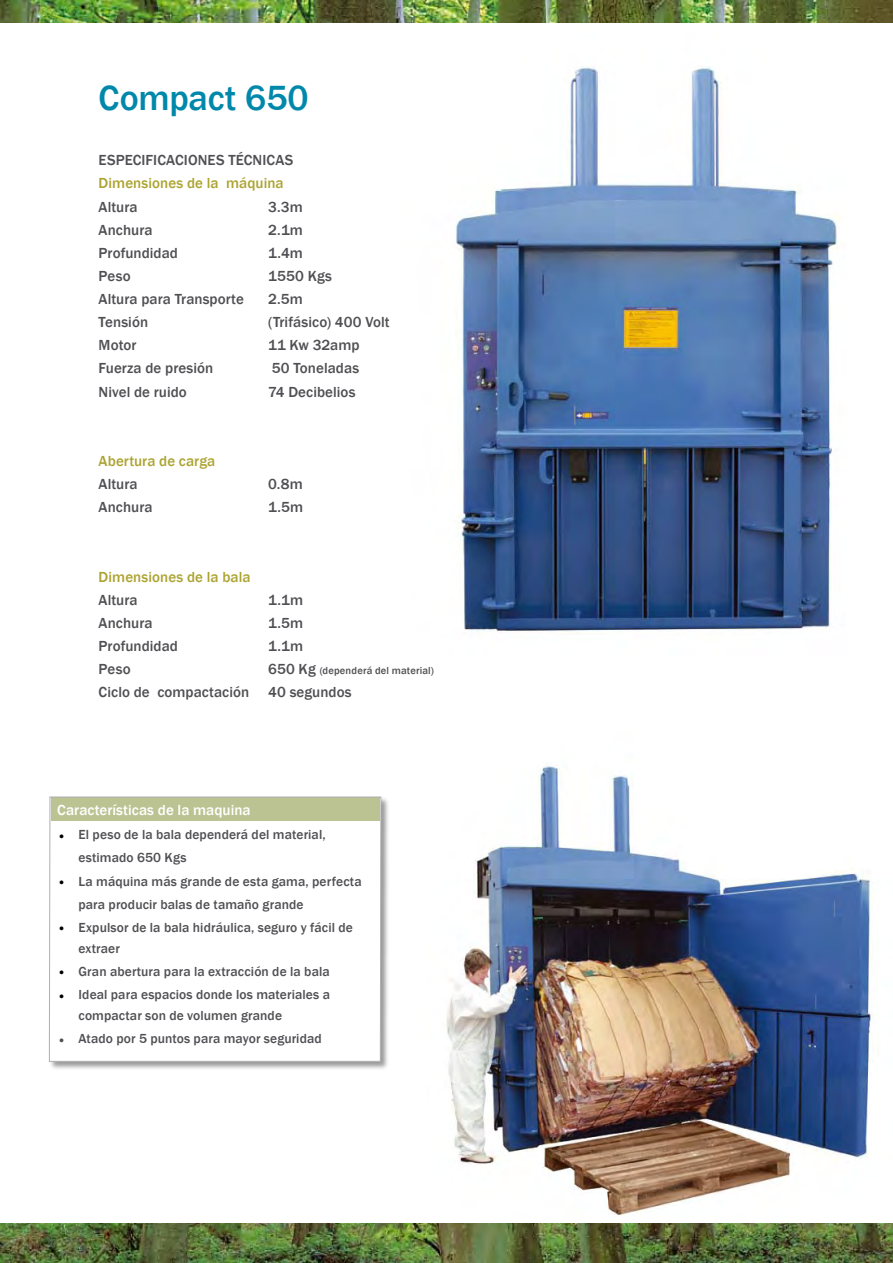
<style>
.page{position:relative;width:893px;height:1263px;background:#fff}
.page>*{position:absolute;margin:0;border:0;box-sizing:border-box;transform-origin:0 0}
.t1{font:500 36px "Franklin Gothic";letter-spacing:-.005em;color:#0088ab}
.t2{font:500 15px "Franklin Gothic";letter-spacing:.005em;color:#504f53}
.t3{font:500 15px "Franklin Gothic";letter-spacing:.005em;color:#aca432}
.t4{font:500 15px "Franklin Gothic";letter-spacing:.005em;color:#fff}
.t5{font:500 13.5px/23.1px "Franklin Gothic";letter-spacing:.01em;color:#504f53}
.t6{font:500 10.5px "Franklin Gothic";letter-spacing:.015em;color:#504f53}
.s1{font-size:15px}
.s2{color:#000}
</style>
<div class="page">
<img style="left:446px;top:766px;width:427px;height:450px">
<img style="left:456px;top:67px;width:385px;height:567px">
<div style="left:48px;top:795px;width:343px;height:277px;background:#000;opacity:.4"></div>
<svg style="left:49px;top:796px;width:333px;height:266px"></svg>
<img style="left:0;top:1224px;width:893px;height:39px">
<img style="left:0;top:0;width:893px;height:23px">
<h1 class="t1" style="left:99px;top:76px;width:211px">Compact 650</h1>
<p class="t2" style="left:99px;top:151px;width:196px">ESPECIFICACIONES TÉCNICAS</p>
<p class="t3" style="left:99px;top:174px;width:186px">Dimensiones de la máquina</p>
<p class="t2" style="left:99px;top:197px;width:40px">Altura</p>
<p class="t2" style="left:268px;top:197px;width:36px">3.3m</p>
<p class="t2" style="left:99px;top:220px;width:55px">Anchura</p>
<p class="t2" style="left:268px;top:220px;width:36px">2.1m</p>
<p class="t2" style="left:99px;top:244px;width:81px">Profundidad</p>
<p class="t2" style="left:268px;top:244px;width:36px">1.4m</p>
<p class="t2" style="left:99px;top:267px;width:33px">Peso</p>
<p class="t2" style="left:268px;top:267px;width:65px">1550 Kgs</p>
<p class="t2" style="left:99px;top:290px;width:147px">Altura para Transporte</p>
<p class="t2" style="left:268px;top:290px;width:36px">2.5m</p>
<p class="t2" style="left:99px;top:313px;width:51px">Tensión</p>
<p class="t2" style="left:268px;top:313px;width:123px">(Trifásico) 400 Volt</p>
<p class="t2" style="left:99px;top:336px;width:39px">Motor</p>
<p class="t2" style="left:268px;top:336px;width:93px">11 Kw 32amp</p>
<p class="t2" style="left:99px;top:359px;width:116px">Fuerza de presión</p>
<p class="t2" style="left:272px;top:359px;width:89px">50 Toneladas</p>
<p class="t2" style="left:99px;top:382px;width:90px">Nivel de ruido</p>
<p class="t2" style="left:268px;top:382px;width:89px">74 Decibelios</p>
<p class="t3" style="left:99px;top:452px;width:118px">Abertura de carga</p>
<p class="t2" style="left:99px;top:475px;width:40px">Altura</p>
<p class="t2" style="left:268px;top:475px;width:36px">0.8m</p>
<p class="t2" style="left:99px;top:498px;width:55px">Anchura</p>
<p class="t2" style="left:268px;top:498px;width:37px">1.5m</p>
<p class="t3" style="left:99px;top:567px;width:153px">Dimensiones de la bala</p>
<p class="t2" style="left:99px;top:590px;width:40px">Altura</p>
<p class="t2" style="left:268px;top:590px;width:37px">1.1m</p>
<p class="t2" style="left:99px;top:614px;width:55px">Anchura</p>
<p class="t2" style="left:268px;top:614px;width:37px">1.5m</p>
<p class="t2" style="left:99px;top:637px;width:81px">Profundidad</p>
<p class="t2" style="left:268px;top:637px;width:37px">1.1m</p>
<p class="t2" style="left:99px;top:660px;width:33px">Peso</p>
<p class="t6" style="left:268px;top:664px;width:167px"><span class="s1">650 Kg</span> (dependerá del material)</p>
<p class="t2" style="left:99px;top:683px;width:152px">Ciclo de compactación</p>
<p class="t2" style="left:268px;top:683px;width:85px">40 segundos</p>
<p class="t4" style="left:57px;top:800px;width:195px">Características de la maquina</p>
<p class="t5" style="left:78px;top:823px;width:249px;text-indent:-21px"><span class="s2">•</span> El peso de la bala dependerá del material, estimado 650 Kgs</p>
<p class="t5" style="left:78px;top:870px;width:285px;text-indent:-21px"><span class="s2">•</span> La máquina más grande de esta gama, perfecta para producir balas de tamaño grande</p>
<p class="t5" style="left:79px;top:917px;width:276px;line-height:21px;text-indent:-21px"><span class="s2">•</span> Expulsor de la bala hidráulica, seguro y fácil de extraer</p>
<p class="t5" style="left:57px;top:960px;width:274px"><span class="s2">•</span> Gran abertura para la extracción de la bala</p>
<p class="t5" style="left:79px;top:984px;width:253px;line-height:21px;text-indent:-21px"><span class="s2">•</span> Ideal para espacios donde los materiales a compactar son de volumen grande</p>
<p class="t5" style="left:57px;top:1027px;width:266px">• Atado por 5 puntos para mayor seguridad</p>
</div>
